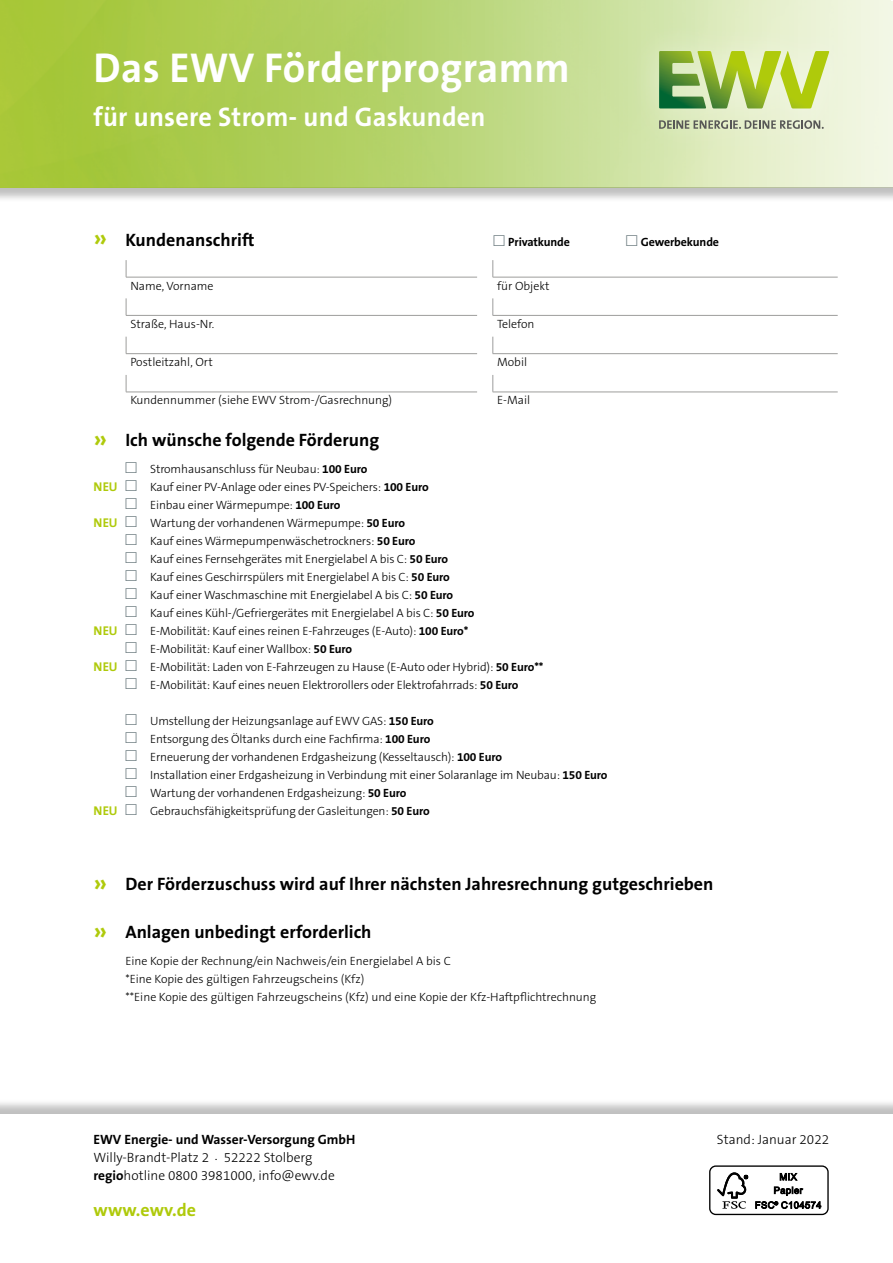
<style>
.page{position:relative;width:893px;height:1263px;background:#fff}
.page>*{position:absolute;margin:0;border:0;box-sizing:border-box;transform-origin:0 0}
.t1{font:700 42px "The Sans B7";letter-spacing:.01em;color:#fff}
.t2{font:700 27px "The Sans B7";letter-spacing:.01em;color:#fff}
.t3{font:700 18px "The Sans B7";color:#000}
.t4{font:700 18px "The Sans B7";letter-spacing:.01em;color:#afca0b}
.t5{font:300 13.5px/18px "The Sans B3";color:#000}
.t6{font:700 13.5px "The Sans B7";color:#000}
.t7{font:700 12.75px "The Sans B7";letter-spacing:.01em;color:#afca0b}
.t8{font:300 12px/18px "The Sans B3";letter-spacing:-.01em;color:#000}
.t9{font:700 12px "The Sans B7";letter-spacing:-.01em;color:#000}
.s1{font-size:25.5px;color:#afca0b}
.s2{font-family:"The Sans B7";font-weight:700}
</style>
<div class="page">
<div style="left:0;top:1098px;width:893px;height:165px;background:#000;opacity:.25"></div>
<div style="left:0;top:1114px;width:893px;height:149px;background:#fff"></div>
<div style="left:709px;top:1165px;width:120px;height:50px;border:1px solid #000;border-radius:6px"></div>
<svg style="left:717px;top:1172px;width:31px;height:37px"></svg>
<svg style="left:755px;top:1173px;width:66px;height:36px"></svg>
<div style="left:0;top:0;width:893px;height:203px;background:#000;opacity:.25"></div>
<img style="left:0;top:0;width:893px;height:187px">
<svg style="left:126px;top:260px;width:1px;height:17px"></svg>
<hr style="left:126px;top:277px;width:351px;height:1px;background:#9d9d9c">
<svg style="left:126px;top:298px;width:1px;height:17px"></svg>
<hr style="left:126px;top:315px;width:351px;height:1px;background:#9d9d9c">
<svg style="left:126px;top:337px;width:1px;height:16px"></svg>
<hr style="left:126px;top:353px;width:351px;height:1px;background:#9d9d9c">
<svg style="left:126px;top:375px;width:1px;height:17px"></svg>
<hr style="left:126px;top:392px;width:351px;height:1px;background:#9d9d9c">
<svg style="left:493px;top:260px;width:1px;height:17px"></svg>
<hr style="left:493px;top:277px;width:345px;height:1px;background:#9d9d9c">
<svg style="left:493px;top:298px;width:1px;height:17px"></svg>
<hr style="left:493px;top:315px;width:345px;height:1px;background:#9d9d9c">
<svg style="left:493px;top:337px;width:1px;height:16px"></svg>
<hr style="left:493px;top:353px;width:345px;height:1px;background:#9d9d9c">
<svg style="left:493px;top:375px;width:1px;height:17px"></svg>
<hr style="left:493px;top:392px;width:345px;height:1px;background:#9d9d9c">
<div style="left:629px;top:21px;width:228px;height:138px;background:#fff;opacity:.48"></div>
<svg style="left:659px;top:120px;width:165px;height:9px"></svg>
<svg style="left:659px;top:51px;width:170px;height:57px;background:#abc766"></svg>
<h1 class="t1" style="left:94px;top:46px;width:478px">Das EWV Förderprogramm</h1>
<h2 class="t2" style="left:94px;top:103px;width:393px">für unsere Strom- und Gaskunden</h2>
<h3 class="t3" style="left:94px;top:230px;width:163px"><span class="s1">»</span> Kundenanschrift</h3>
<p class="t9" style="left:508px;top:235px;width:63px">Privatkunde</p>
<p class="t9" style="left:641px;top:235px;width:80px">Gewerbekunde</p>
<p class="t8" style="left:130px;top:277px;width:85px">Name, Vorname</p>
<p class="t8" style="left:497px;top:277px;width:54px">für Objekt</p>
<p class="t8" style="left:130px;top:316px;width:85px">Straße, Haus-Nr.</p>
<p class="t8" style="left:497px;top:315px;width:39px">Telefon</p>
<p class="t8" style="left:130px;top:353px;width:84px">Postleitzahl, Ort</p>
<p class="t8" style="left:497px;top:353px;width:32px">Mobil</p>
<p class="t8" style="left:130px;top:392px;width:263px">Kundennummer (siehe EWV Strom-/Gasrechnung)</p>
<p class="t8" style="left:497px;top:392px;width:35px">E-Mail</p>
<h3 class="t3" style="left:94px;top:431px;width:287px"><span class="s1">»</span> Ich wünsche folgende Förderung</h3>
<p class="t8" style="left:150px;top:460px;width:219px">Stromhausanschluss für Neubau: <span class="s2">100 Euro</span></p>
<p class="t7" style="left:94px;top:480px;width:26px">NEU</p>
<p class="t8" style="left:150px;top:478px;width:280px">Kauf einer PV-Anlage oder eines PV-Speichers: <span class="s2">100 Euro<br></span>Einbau einer Wärmepumpe: <span class="s2">100 Euro</span></p>
<p class="t7" style="left:94px;top:516px;width:26px">NEU</p>
<p class="t8" style="left:150px;top:514px;width:326px">Wartung der vorhandenen Wärmepumpe: <span class="s2">50 Euro<br></span>Kauf eines Wärmepumpenwäschetrockners: <span class="s2">50 Euro<br></span>Kauf eines Fernsehgerätes mit Energielabel A bis C: <span class="s2">50 Euro </span>Kauf eines Geschirrspülers mit Energielabel A bis C: <span class="s2">50 Euro </span>Kauf einer Waschmaschine mit Energielabel A bis C: <span class="s2">50 Euro </span>Kauf eines Kühl-/Gefriergerätes mit Energielabel A bis C: <span class="s2">50 Euro</span></p>
<p class="t7" style="left:94px;top:624px;width:26px">NEU</p>
<p class="t8" style="left:150px;top:622px;width:320px">E-Mobilität: Kauf eines reinen E-Fahrzeuges (E-Auto): <span class="s2">100 Euro*<br></span>E-Mobilität: Kauf einer Wallbox: <span class="s2">50 Euro</span></p>
<p class="t7" style="left:94px;top:660px;width:26px">NEU</p>
<p class="t8" style="left:150px;top:658px;width:395px">E-Mobilität: Laden von E-Fahrzeugen zu Hause (E-Auto oder Hybrid): <span class="s2">50 Euro**<br></span>E-Mobilität: Kauf eines neuen Elektrorollers oder Elektrofahrrads: <span class="s2">50 Euro</span></p>
<p class="t8" style="left:150px;top:712px;width:459px">Umstellung der Heizungsanlage auf EWV GAS: <span class="s2">150 Euro<br></span>Entsorgung des Öltanks durch eine Fachfirma: <span class="s2">100 Euro<br></span>Erneuerung der vorhandenen Erdgasheizung (Kesseltausch): <span class="s2">100 Euro<br></span>Installation einer Erdgasheizung in Verbindung mit einer Solaranlage im Neubau: <span class="s2">150 Euro </span>Wartung der vorhandenen Erdgasheizung: <span class="s2">50 Euro</span></p>
<p class="t7" style="left:94px;top:804px;width:26px">NEU</p>
<p class="t8" style="left:150px;top:802px;width:281px">Gebrauchsfähigkeitsprüfung der Gasleitungen: <span class="s2">50 Euro</span></p>
<h3 class="t3" style="left:94px;top:875px;width:621px"><span class="s1">»</span> Der Förderzuschuss wird auf Ihrer nächsten Jahresrechnung gutgeschrieben</h3>
<h3 class="t3" style="left:94px;top:922px;width:280px"><span class="s1">»</span> Anlagen unbedingt erforderlich</h3>
<p class="t8" style="left:125px;top:952px;width:472px">Eine Kopie der Rechnung/ein Nachweis/ein Energielabel A bis C<br>*Eine Kopie des gültigen Fahrzeugscheins (Kfz)<br>**Eine Kopie des gültigen Fahrzeugscheins (Kfz) und eine Kopie der Kfz-Haftpflichtrechnung</p>
<p class="t6" style="left:94px;top:1132px;width:263px">EWV Energie- und Wasser-Versorgung GmbH</p>
<p class="t5" style="left:94px;top:1149px;width:243px">Willy-Brandt-Platz 2 . 52222 Stolberg <span class="s2">regio</span>hotline 0800 3981000, info@ewv.de</p>
<h3 class="t4" style="left:94px;top:1200px;width:104px">www.ewv.de</h3>
<p class="t5" style="left:717px;top:1131px;width:114px">Stand: Januar 2022</p>
</div>
